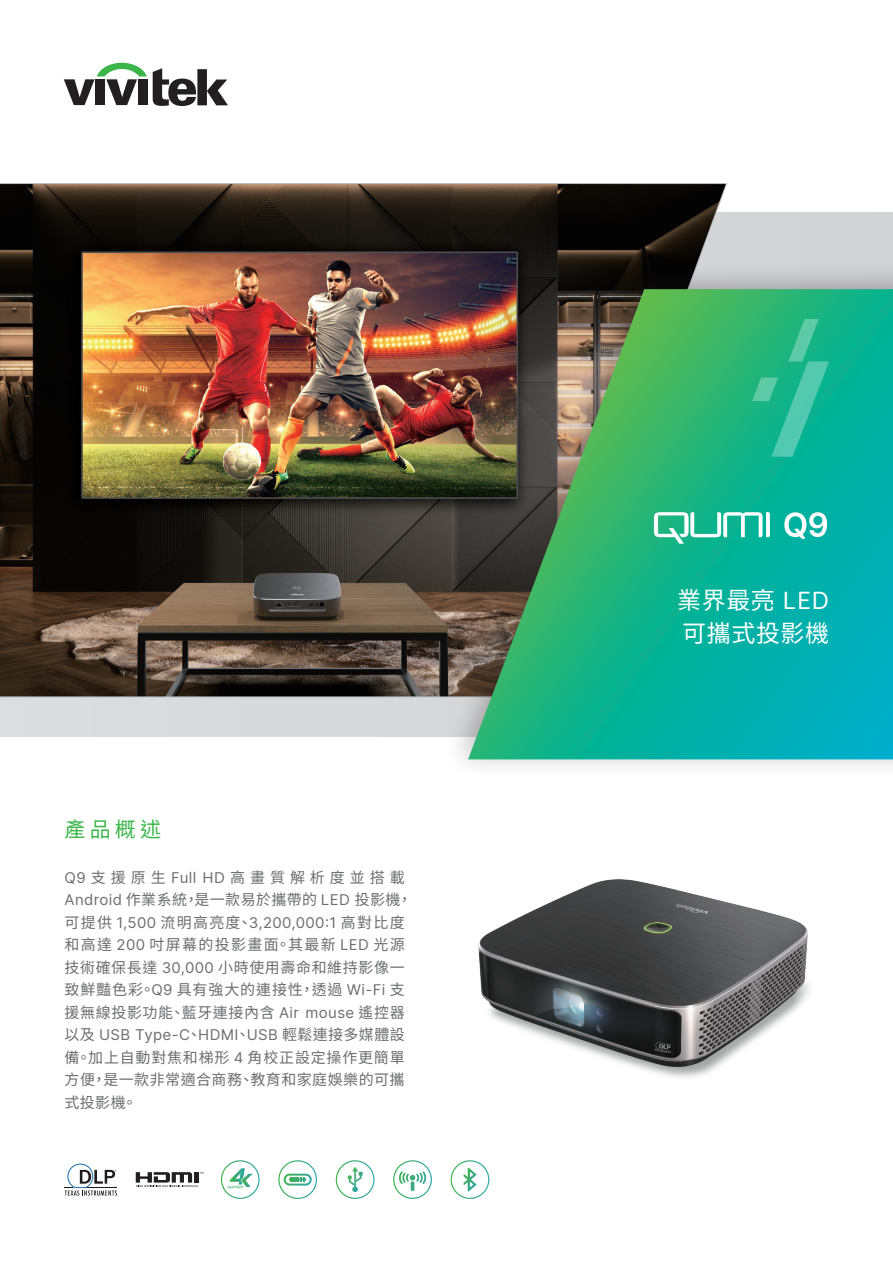
<style>
.page{position:relative;width:893px;height:1263px;background:#fff}
.page>*{position:absolute;margin:0;border:0;box-sizing:border-box;transform-origin:0 0}
.t1{font:24px "Noto Sans TC";letter-spacing:.025em;color:#fff}
.內頁標題文字{font:21px "Noto Sans TC";color:#3ab54a}
.首頁標題文字{font:15px/22.5px "Noto Sans TC";letter-spacing:.04em;color:#6c6d70}
.s1{font-family:"Delta Sans"}
</style>
<div class="page">
<div style="left:0;top:213px;width:893px;height:524px;background:#d8d9db"></div>
<img style="left:0;top:183px;width:727px;height:514px">
<svg style="left:153px;top:68px;width:75px;height:38px"></svg>
<svg style="left:64px;top:63px;width:83px;height:42px"></svg>
<div style="left:138px;top:79px;width:10px;height:26px;background:#231f20"></div>
<div style="left:443px;top:261px;width:450px;height:518px;background:#231f20;opacity:.3"></div>
<svg style="left:468px;top:289px;width:425px;height:470px;background:#279d7d"></svg>
<svg style="left:752px;top:319px;width:77px;height:138px;background:#27b990"></svg>
<img style="left:478px;top:879px;width:332px;height:199px">
<svg style="left:654px;top:512px;width:116px;height:32px;background:#57caaf"></svg>
<svg style="left:784px;top:512px;width:43px;height:27px"></svg>
<svg style="left:221px;top:1160px;width:39px;height:39px"></svg>
<svg style="left:278px;top:1160px;width:39px;height:39px"></svg>
<svg style="left:336px;top:1160px;width:38px;height:39px"></svg>
<svg style="left:393px;top:1160px;width:39px;height:39px"></svg>
<svg style="left:451px;top:1160px;width:38px;height:39px"></svg>
<svg style="left:65px;top:1163px;width:52px;height:32px"></svg>
<svg style="left:136px;top:1172px;width:67px;height:15px"></svg>
<p class="內頁標題文字" style="left:65px;top:817px;width:98px">產品概述</p>
<p class="首頁標題文字" style="left:65px;top:866px;width:349px"><span class="s1">Q9</span>支援原生<span class="s1">Full HD</span>高畫質解析度並搭載<br><span class="s1">Android</span> 作業系統，是一款易於攜帶的 <span class="s1">LED</span> 投影機，可提供 <span class="s1">1,500</span> 流明高亮度、<span class="s1">3,200,000:1</span> 高對比度和高達 <span class="s1">200</span> 吋屏幕的投影畫面。其最新 <span class="s1">LED</span> 光源技術確保長達 <span class="s1">30,000</span> 小時使用壽命和維持影像一致鮮豔色彩。<span class="s1">Q9</span> 具有強大的連接性，透過 <span class="s1">Wi-Fi</span> 支援無線投影功能、藍牙連接內含 <span class="s1">Air mouse</span> 遙控器以及 <span class="s1">USB Type-C</span>、<span class="s1">HDMI</span>、<span class="s1">USB</span> 輕鬆連接多媒體設備。加上自動對焦和梯形 <span class="s1">4</span> 角校正設定操作更簡單方便，是一款非常適合商務、教育和家庭娛樂的可攜式投影機。</p>
<p class="t1" style="left:677px;top:587px;width:154px">業界最亮 <span class="s1">LED</span></p>
<p class="t1" style="left:682px;top:620px;width:149px">可攜式投影機</p>
</div>
